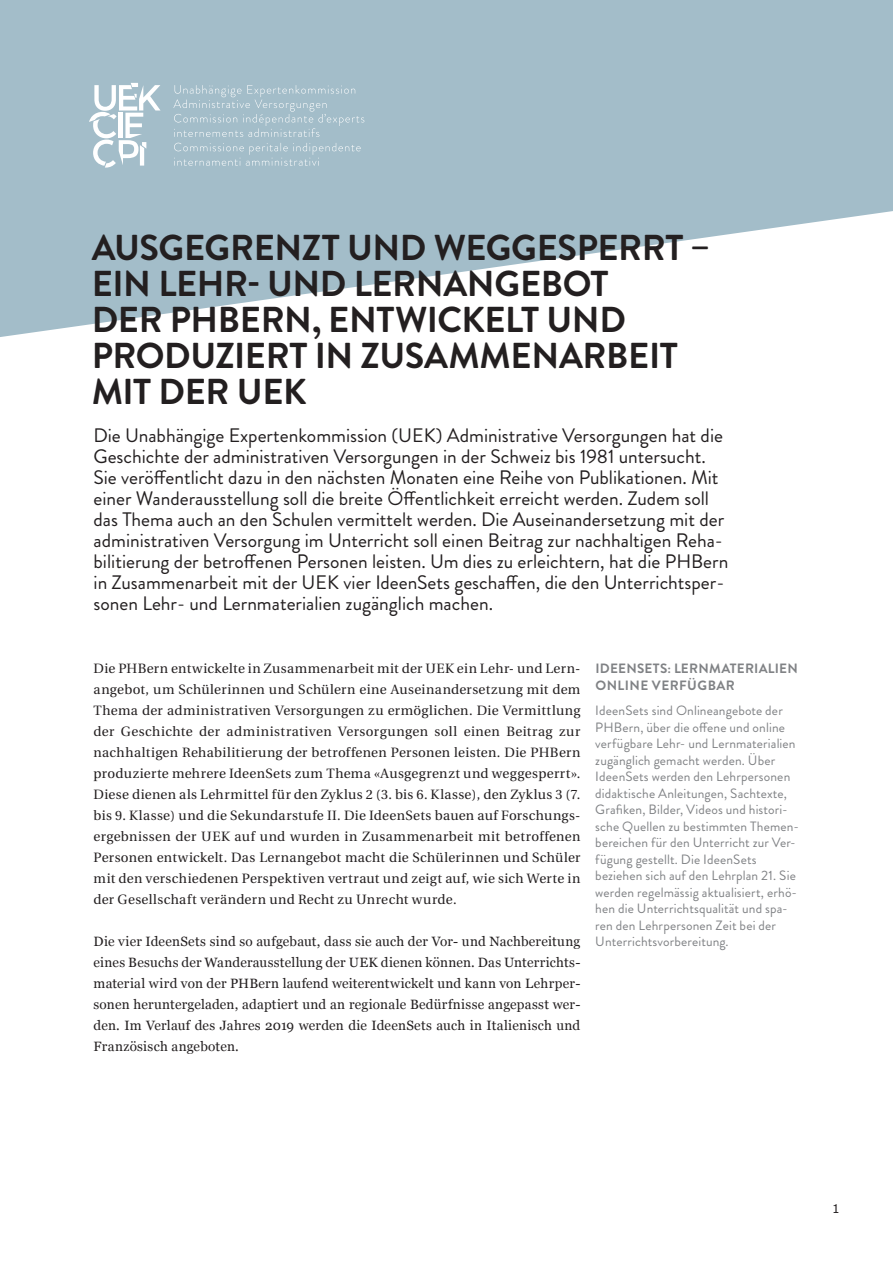
<style>
.page{position:relative;width:893px;height:1263px;background:#fff}
.page>*{position:absolute;margin:0;border:0;box-sizing:border-box;transform-origin:0 0}
.t1{font:700 36px/36px "Brandon Grotesque";letter-spacing:-.01em;color:#231f20}
.t2{font:19.5px/21px "Brandon Grotesque";color:#231f20}
.t3{font:13.5px/21px "Utopia";letter-spacing:.025em;color:#231f20;text-align:justify}
.t4{font:13.5px/16.5px "Brandon Grotesque";letter-spacing:.01em;color:#808285}
.t5{font:13.5px/21px "Georgia";letter-spacing:.02em;color:#231f20;text-align:justify}
.t6{font:700 13.5px/16.5px "Brandon Grotesque";letter-spacing:.02em;color:#808285}
.t7{font:12px "Verdana";color:#231f20}
</style>
<div class="page">
<svg style="left:0;top:0;width:893px;height:337px;fill:#a3bdc9"></svg>
<svg style="left:173px;top:85px;width:191px;height:52px;background:#a9c1cc"></svg>
<svg style="left:174px;top:143px;width:187px;height:23px;background:#aac2cd"></svg>
<svg style="left:89px;top:83px;width:72px;height:85px"></svg>
<h1 class="t1" style="left:92px;top:230px;width:620px">AUSGEGRENZT UND WEGGESPERRT –<br>EIN LEHR- UND LERNANGEBOT<br>DER PHBERN, ENTWICKELT UND<br>PRODUZIERT IN ZUSAMMENARBEIT<br>MIT DER UEK</h1>
<p class="t2" style="left:94px;top:425px;width:636px">Die Unabhängige Expertenkommission (UEK) Administrative Versorgungen hat die Geschichte der administrativen Versorgungen in der Schweiz bis 1981 untersucht.<br>Sie veröffentlicht dazu in den nächsten Monaten eine Reihe von Publikationen. Mit einer Wanderausstellung soll die breite Öffentlichkeit erreicht werden. Zudem soll das Thema auch an den Schulen vermittelt werden. Die Auseinandersetzung mit der administrativen Versorgung im Unterricht soll einen Beitrag zur nachhaltigen Reha&shy;bilitierung der betroffenen Personen leisten. Um dies zu erleichtern, hat die PHBern in Zusammenarbeit mit der UEK vier IdeenSets geschaffen, die den Unterrichtsper&shy;sonen Lehr- und Lernmaterialien zugänglich machen.</p>
<p class="t3" style="left:94px;top:658px;width:488px">Die PHBern entwickelte in Zusammenarbeit mit der UEK ein Lehr- und Lern&shy;angebot, um Schülerinnen und Schülern eine Auseinandersetzung mit dem Thema der administrativen Versorgungen zu ermöglichen. Die Vermittlung der Geschichte der administrativen Versorgungen soll einen Beitrag zur nachhaltigen Rehabilitierung der betroffenen Personen leisten. Die PHBern produzierte mehrere IdeenSets zum Thema «Ausgegrenzt und weggesperrt».<br>Diese dienen als Lehrmittel für den Zyklus 2 (3. bis 6. Klasse), den Zyklus 3 (7. bis 9. Klasse) und die Sekundarstufe II. Die IdeenSets bauen auf Forschungs&shy;ergebnissen der UEK auf und wurden in Zusammenarbeit mit betroffenen Personen entwickelt. Das Lernangebot macht die Schülerinnen und Schüler mit den verschiedenen Perspektiven vertraut und zeigt auf, wie sich Werte in der Gesellschaft verändern und Recht zu Unrecht wurde.</p>
<p class="t5" style="left:94px;top:930px;width:488px">Die vier IdeenSets sind so aufgebaut, dass sie auch der Vor- und Nachbereitung eines Besuchs der Wanderausstellung der UEK dienen können. Das Unterrichts&shy;material wird von der PHBern laufend weiterentwickelt und kann von Lehrper&shy;sonen heruntergeladen, adaptiert und an regionale Bedürfnisse angepasst wer&shy;den. Im Verlauf des Jahres 2019 werden die IdeenSets auch in Italienisch und Französisch angeboten.</p>
<p class="t6" style="left:595px;top:660px;width:204px">IDEENSETS: LERNMATERIALIEN<br>ONLINE VERFÜGBAR</p>
<p class="t4" style="left:595px;top:702px;width:205px">IdeenSets sind Onlineangebote der PHBern, über die offene und online verfügbare Lehr- und Lernmaterialien zugänglich gemacht werden. Über IdeenSets werden den Lehrpersonen didaktische Anleitungen, Sachtexte, Grafiken, Bilder, Videos und histori&shy;sche Quellen zu bestimmten Themen&shy;bereichen für den Unterricht zur Ver&shy;fügung gestellt. Die IdeenSets beziehen sich auf den Lehrplan 21. Sie werden regelmässig aktualisiert, erhö&shy;hen die Unterrichtsqualität und spa&shy;ren den Lehrpersonen Zeit bei der Unterrichtsvorbereitung.</p>
<p class="t7" style="left:832px;top:1201px;width:9px">1</p>
</div>
